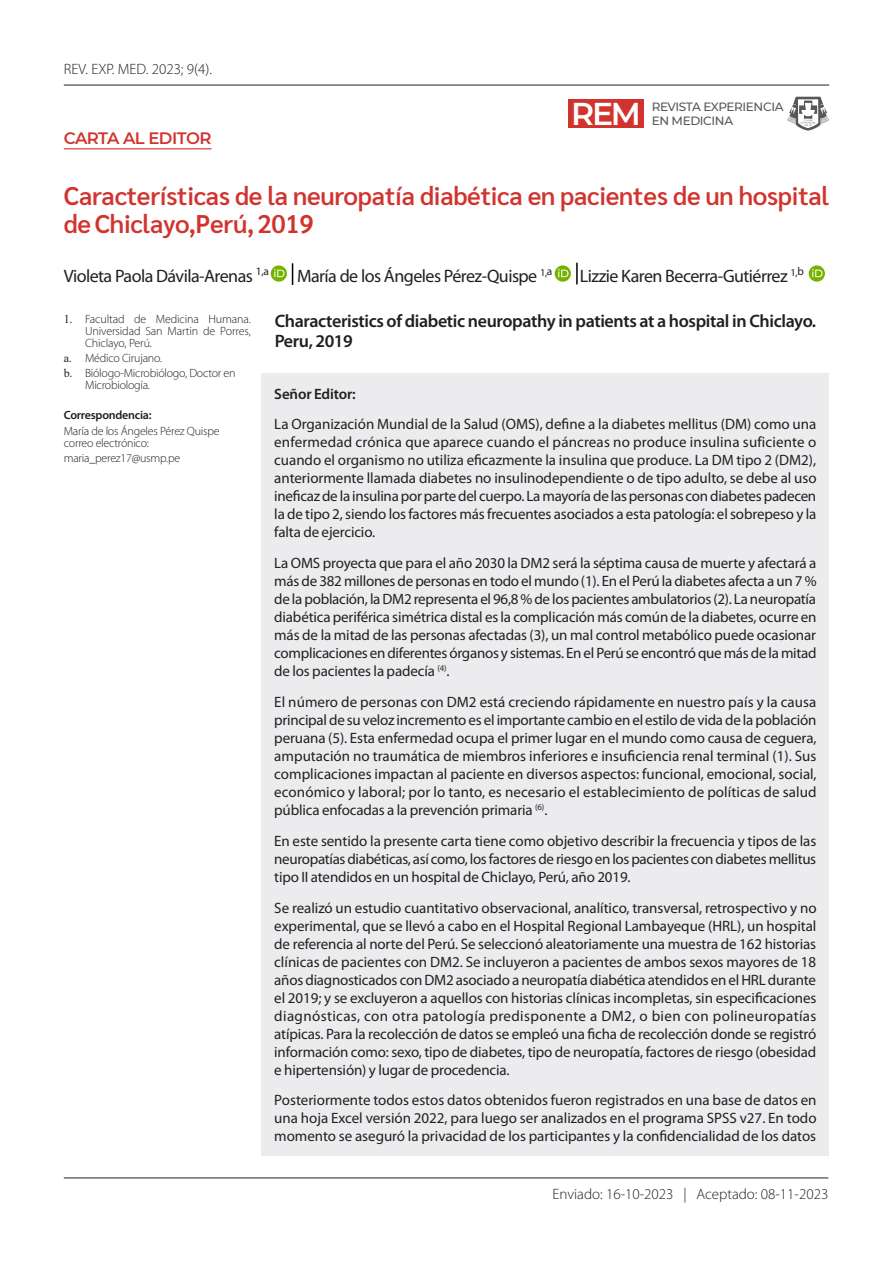
<style>
.page{position:relative;width:893px;height:1263px;background:#fff}
.page>*{position:absolute;margin:0;border:0;box-sizing:border-box;transform-origin:0 0}
.t1{font:600 31.5px "Montserrat";color:#fff}
.t2{font:600 25.5px/28.5px "Sarabun";letter-spacing:-.01em;color:#d1342e}
.t3{font:18px "Myriad Pro";letter-spacing:-.03em;color:#231f20}
.texto_myriam_pro{font:600 18px/19.5px "Myriad Pro";letter-spacing:-.02em;color:#231f20}
.t4{font:600 16.5px "Montserrat";letter-spacing:-.03em;color:#d1342e}
.parrafo_final{font:15px/18px "Myriad Pro";letter-spacing:-.01em;color:#231f20;text-align:justify}
.t5{font:300 15px "Myriad Pro";color:#231f20}
.parrafo_final-2{font:600 15px "Myriad Pro";letter-spacing:-.01em;color:#231f20}
.List_Paragraph{font:300 12px/12px "Myriad Pro";letter-spacing:-.02em;color:#231f20}
.t6{font:500 12px/13.5px "Montserrat";letter-spacing:-.03em;color:#57585a}
.List_Paragraph-2{font:600 12px "Myriad Pro";letter-spacing:-.02em;color:#231f20}
.s1{font-family:"Times New Roman";font-weight:400}
</style>
<div class="page">
<hr style="left:64px;top:85px;width:765px;height:1px;background:#231f20">
<hr style="left:64px;top:1177px;width:764px;height:1px;background:#231f20">
<div style="left:568px;top:99px;width:76px;height:29px;background:#d1342e"></div>
<svg style="left:787px;top:97px;width:42px;height:34px"></svg>
<svg style="left:271px;top:265px;width:16px;height:17px"></svg>
<svg style="left:274px;top:269px;width:10px;height:8px"></svg>
<div style="left:261px;top:373px;width:568px;height:782px;background:#ececee"></div>
<hr style="left:64px;top:148px;width:148px;height:1px;background:#d1342e">
<svg style="left:555px;top:265px;width:16px;height:17px"></svg>
<svg style="left:558px;top:269px;width:10px;height:8px"></svg>
<svg style="left:809px;top:265px;width:16px;height:17px"></svg>
<svg style="left:812px;top:269px;width:10px;height:8px"></svg>
<svg style="left:292px;top:263px;width:1px;height:22px"></svg>
<hr style="left:576px;top:263px;width:2px;height:21px;background:#000">
<p class="t5" style="left:64px;top:61px;width:150px">REV. EXP. MED. 2023; 9(4).</p>
<p class="t4" style="left:64px;top:127px;width:149px">CARTA AL EDITOR</p>
<h1 class="t1" style="left:571px;top:91px;width:71px">REM</h1>
<p class="t6" style="left:652px;top:100px;width:133px">REVISTA EXPERIENCIA<br>EN MEDICINA</p>
<p class="t2" style="left:64px;top:182px;width:767px">Características de la neuropatía diabética en pacientes de un hospital de Chiclayo,Perú, 2019</p>
<p class="t3" style="left:64px;top:265px;width:207px">Violeta Paola Dávila-Arenas <sup>1,a</sup></p>
<p class="t3" style="left:297px;top:265px;width:257px">María de los Ángeles Pérez-Quispe <sup>1,</sup><sup>a</sup></p>
<p class="t3" style="left:580px;top:265px;width:226px">Lizzie Karen Becerra-Gutiérrez <sup>1,</sup><sup>b</sup></p>
<p class="List_Paragraph" style="left:85px;top:313px;width:167px;text-align:justify;text-indent:-21px"><span class="s1">1.</span> Facultad de Medicina Humana.<br>Universidad San Martin de Porres, Chiclayo, Perú.</p>
<p class="List_Paragraph" style="left:64px;top:352px;width:100px"><span class="s1">a.</span> Médico Cirujano.</p>
<p class="List_Paragraph" style="left:85px;top:367px;width:152px;text-indent:-21px"><span class="s1">b.</span> Biólogo-Microbiólogo, Doctor en<br>Microbiología.</p>
<p class="List_Paragraph-2" style="left:64px;top:408px;width:89px">Correspondencia:</p>
<p class="List_Paragraph" style="left:64px;top:425px;width:157px">María de los Ángeles Pérez Quispe correo electrónico:</p>
<p class="List_Paragraph" style="left:64px;top:452px;width:118px">maria_perez17@usmp.pe</p>
<p class="texto_myriam_pro" style="left:275px;top:311px;width:543px">Characteristics of diabetic neuropathy in patients at a hospital in Chiclayo.<br>Peru, 2019</p>
<p class="parrafo_final-2" style="left:274px;top:384px;width:83px">Señor Editor:</p>
<p class="parrafo_final" style="left:274px;top:415px;width:544px">La Organización Mundial de la Salud (OMS), define a la diabetes mellitus (DM) como una enfermedad crónica que aparece cuando el páncreas no produce insulina suficiente o cuando el organismo no utiliza eficazmente la insulina que produce. La DM tipo 2 (DM2), anteriormente llamada diabetes no insulinodependiente o de tipo adulto, se debe al uso ineficaz de la insulina por parte del cuerpo. La mayoría de las personas con diabetes padecen la de tipo 2, siendo los factores más frecuentes asociados a esta patología: el sobrepeso y la falta de ejercicio.</p>
<p class="parrafo_final" style="left:274px;top:554px;width:544px">La OMS proyecta que para el año 2030 la DM2 será la séptima causa de muerte y afectará a más de 382 millones de personas en todo el mundo (1). En el Perú la diabetes afecta a un 7 % de la población, la DM2 representa el 96,8 % de los pacientes ambulatorios (2). La neuropatía diabética periférica simétrica distal es la complicación más común de la diabetes, ocurre en más de la mitad de las personas afectadas (3), un mal control metabólico puede ocasionar complicaciones en diferentes órganos y sistemas. En el Perú se encontró que más de la mitad de los pacientes la padecía <sup>(4)</sup>.</p>
<p class="parrafo_final" style="left:274px;top:693px;width:544px">El número de personas con DM2 está creciendo rápidamente en nuestro país y la causa principal de su veloz incremento es el importante cambio en el estilo de vida de la población peruana (5). Esta enfermedad ocupa el primer lugar en el mundo como causa de ceguera, amputación no traumática de miembros inferiores e insuficiencia renal terminal (1). Sus complicaciones impactan al paciente en diversos aspectos: funcional, emocional, social, económico y laboral; por lo tanto, es necesario el establecimiento de políticas de salud pública enfocadas a la prevención primaria <sup>(6)</sup>.</p>
<p class="parrafo_final" style="left:274px;top:831px;width:544px">En este sentido la presente carta tiene como objetivo describir la frecuencia y tipos de las neuropatías diabéticas, así como, los factores de riesgo en los pacientes con diabetes mellitus tipo II atendidos en un hospital de Chiclayo, Perú, año 2019.</p>
<p class="parrafo_final" style="left:274px;top:898px;width:544px">Se realizó un estudio cuantitativo observacional, analítico, transversal, retrospectivo y no experimental, que se llevó a cabo en el Hospital Regional Lambayeque (HRL), un hospital de referencia al norte del Perú. Se seleccionó aleatoriamente una muestra de 162 historias clínicas de pacientes con DM2. Se incluyeron a pacientes de ambos sexos mayores de 18 años diagnosticados con DM2 asociado a neuropatía diabética atendidos en el HRL durante el 2019; y se excluyeron a aquellos con historias clínicas incompletas, sin especificaciones diagnósticas, con otra patología predisponente a DM2, o bien con polineuropatías atípicas. Para la recolección de datos se empleó una ficha de recolección donde se registró información como: sexo, tipo de diabetes, tipo de neuropatía, factores de riesgo (obesidad e hipertensión) y lugar de procedencia.</p>
<p class="parrafo_final" style="left:274px;top:1091px;width:544px">Posteriormente todos estos datos obtenidos fueron registrados en una base de datos en una hoja Excel versión 2022, para luego ser analizados en el programa SPSS v27. En todo momento se aseguró la privacidad de los participantes y la confidencialidad de los datos</p>
<p class="t5" style="left:552px;top:1185px;width:277px">Enviado: 16-10-2023 | Aceptado: 08-11-2023</p>
</div>
